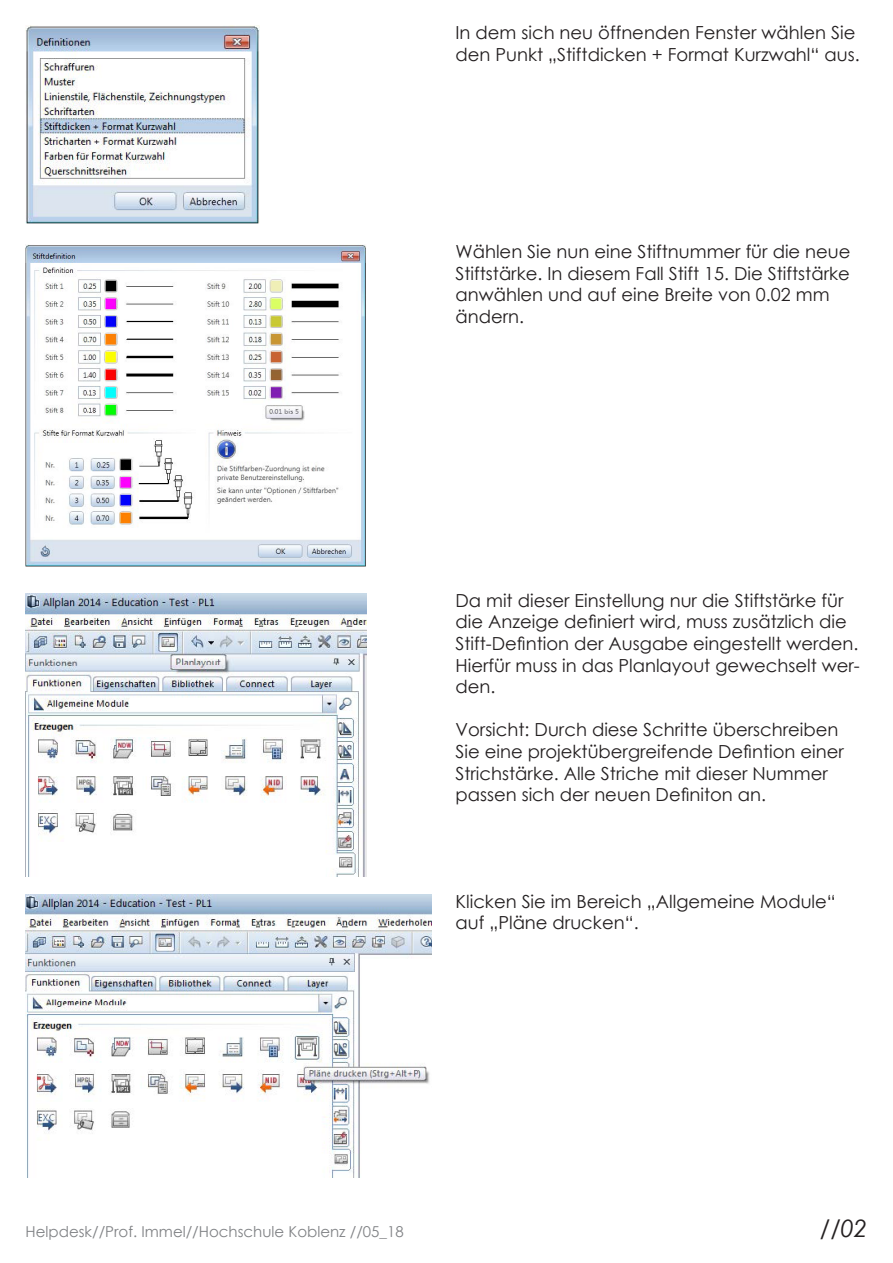
<style>
.page{position:relative;width:893px;height:1263px;background:#fff}
.page>*{position:absolute;margin:0;border:0;box-sizing:border-box;transform-origin:0 0}
.t1{font:italic 24px "Century Gothic";color:#231f20}
.t2{font:18px/21.6px "Century Gothic";color:#231f20}
.t3{font:15px "Century Gothic";color:#808285}
</style>
<div class="page">
<img style="left:26px;top:244px;width:340px;height:323px">
<img style="left:26px;top:26px;width:233px;height:197px">
<img style="left:26px;top:894px;width:406px;height:283px">
<img style="left:26px;top:593px;width:341px;height:283px">
<p class="t2" style="left:455px;top:21px;width:406px">In dem sich neu öffnenden Fenster wählen Sie den Punkt „Stiftdicken + Format Kurzwahl“ aus.</p>
<p class="t2" style="left:455px;top:240px;width:397px">Wählen Sie nun eine Stiftnummer für die neue Stiftstärke. In diesem Fall Stift 15. Die Stiftstärke anwählen und auf eine Breite von 0.02 mm ändern.</p>
<p class="t2" style="left:455px;top:589px;width:404px">Da mit dieser Einstellung nur die Stiftstärke für die Anzeige definiert wird, muss zusätzlich die<br>Stift-Defintion der Ausgabe eingestellt werden.</p>
<p class="t2" style="left:455px;top:654px;width:406px">Hierfür muss in das Planlayout gewechselt wer&shy;den.</p>
<p class="t2" style="left:455px;top:719px;width:390px">Vorsicht: Durch diese Schritte überschreiben Sie eine projektübergreifende Defintion einer Strichstärke. Alle Striche mit dieser Nummer passen sich der neuen Definiton an.</p>
<p class="t2" style="left:455px;top:890px;width:382px">Klicken Sie im Bereich „Allgemeine Module“ auf „Pläne drucken“.</p>
<p class="t3" style="left:26px;top:1221px;width:380px">Helpdesk//Prof. Immel//Hochschule Koblenz //05_18</p>
<h1 class="t1" style="left:820px;top:1212px;width:49px">//02</h1>
</div>
